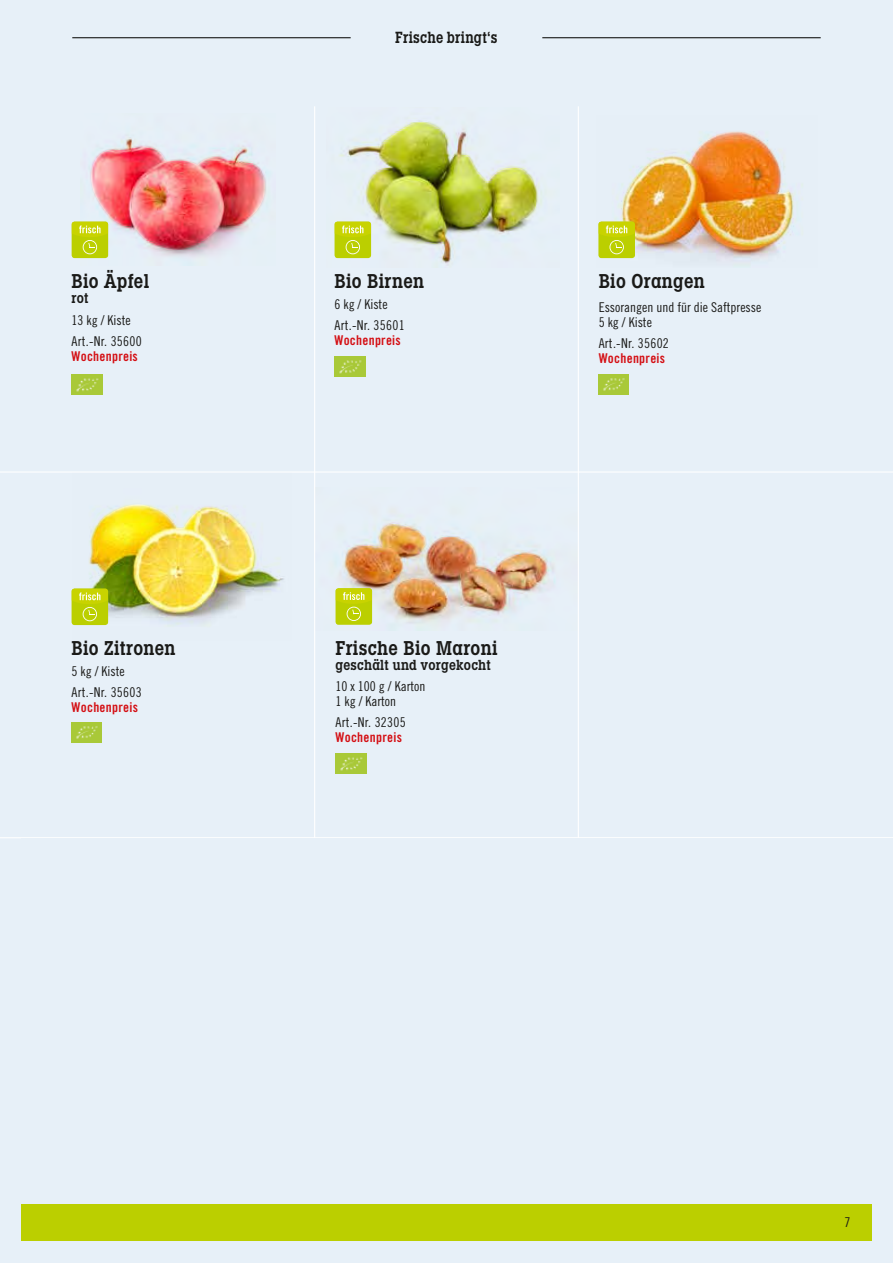
<style>
.page{position:relative;width:893px;height:1263px;background:#e7f0f8}
.page>*{position:absolute;margin:0;border:0;box-sizing:border-box;transform-origin:0 0}
.t1{font:600 condensed 19.5px "Lubalin Graph Std";letter-spacing:.02em;color:#1a1a18}
.t2{font:600 condensed 15.75px "Lubalin Graph Std";letter-spacing:.02em;color:#1a1a18;scale:.95 1}
.t3{font:600 condensed 14.25px "Lubalin Graph Std";letter-spacing:.02em;color:#1a1a18}
.t4{font:13.5px/21px "Trade Gothic LT Std Cn 18";letter-spacing:.02em;color:#1a1a18}
.t5{font:13.5px/15px "Trade Gothic LT Std Cn 18";color:#1a1a18}
.t6{font:13.5px "Trade Gothic LT Std Bd Cn 20";letter-spacing:.02em;color:#d40f14}
</style>
<div class="page">
<hr style="left:0;top:471px;width:893px;height:2px;background:#fff">
<hr style="left:0;top:837px;width:893px;height:1px;background:#fff">
<hr style="left:314px;top:106px;width:1px;height:1157px;background:#fff">
<hr style="left:578px;top:106px;width:1px;height:1157px;background:#fff">
<hr style="left:72px;top:37px;width:279px;height:1px;background:#1a1a18">
<hr style="left:542px;top:37px;width:279px;height:1px;background:#1a1a18">
<div style="left:21px;top:1203px;width:851px;height:39px;background:#bbcf00"></div>
<img style="left:335px;top:509px;width:220px;height:116px">
<img style="left:345px;top:524px;width:105px;height:60px">
<img style="left:335px;top:754px;width:31px;height:20px">
<div style="left:336px;top:588px;width:36px;height:37px;background:#bbcf00;border-radius:3px"></div>
<svg style="left:336px;top:588px;width:36px;height:33px"></svg>
<img style="left:600px;top:131px;width:203px;height:134px">
<img style="left:623px;top:132px;width:113px;height:111px">
<img style="left:334px;top:120px;width:212px;height:145px">
<img style="left:349px;top:123px;width:175px;height:137px">
<img style="left:80px;top:137px;width:190px;height:122px">
<img style="left:91px;top:140px;width:175px;height:109px">
<img style="left:599px;top:375px;width:30px;height:20px">
<img style="left:72px;top:375px;width:30px;height:20px">
<img style="left:334px;top:357px;width:31px;height:20px">
<div style="left:72px;top:222px;width:36px;height:36px;background:#bbcf00;border-radius:3px"></div>
<svg style="left:72px;top:222px;width:36px;height:32px"></svg>
<div style="left:598px;top:222px;width:37px;height:36px;background:#bbcf00;border-radius:3px"></div>
<svg style="left:598px;top:222px;width:37px;height:32px"></svg>
<div style="left:335px;top:222px;width:36px;height:36px;background:#bbcf00;border-radius:3px"></div>
<svg style="left:335px;top:222px;width:36px;height:32px"></svg>
<img style="left:74px;top:504px;width:210px;height:122px">
<img style="left:91px;top:505px;width:44px;height:101px">
<img style="left:72px;top:723px;width:30px;height:20px">
<div style="left:72px;top:588px;width:36px;height:37px;background:#bbcf00;border-radius:3px"></div>
<svg style="left:72px;top:588px;width:36px;height:33px"></svg>
<div style="left:21px;top:838px;width:872px;height:365px;background:#e7f0f8"></div>
<div style="left:21px;top:1242px;width:872px;height:21px;background:#e7f0f8"></div>
<h1 class="t1" style="left:71px;top:269px;width:79px">Bio Äpfel</h1>
<p class="t3" style="left:71px;top:289px;width:18px">rot</p>
<p class="t4" style="left:71px;top:309px;width:72px">13 kg / Kiste<br>Art.-Nr. 35600</p>
<p class="t6" style="left:71px;top:348px;width:68px">Wochenpreis</p>
<h1 class="t1" style="left:72px;top:635px;width:105px">Bio Zitronen</h1>
<p class="t4" style="left:72px;top:660px;width:72px">5 kg / Kiste<br>Art.-Nr. 35603</p>
<p class="t6" style="left:72px;top:698px;width:68px">Wochenpreis</p>
<p class="t2" style="left:395px;top:27px;width:109px">Frische bringt‘s</p>
<h1 class="t1" style="left:334px;top:269px;width:91px">Bio Birnen</h1>
<p class="t4" style="left:334px;top:294px;width:72px">6 kg / Kiste<br>Art.-Nr. 35601</p>
<p class="t6" style="left:334px;top:332px;width:68px">Wochenpreis</p>
<h1 class="t1" style="left:599px;top:269px;width:107px">Bio Orangen</h1>
<p class="t5" style="left:599px;top:300px;width:164px">Essorangen und für die Saftpresse<br>5 kg / Kiste</p>
<p class="t4" style="left:599px;top:333px;width:72px">Art.-Nr. 35602</p>
<p class="t6" style="left:599px;top:350px;width:68px">Wochenpreis</p>
<h1 class="t1" style="left:335px;top:635px;width:163px">Frische Bio Maroni</h1>
<p class="t3" style="left:335px;top:656px;width:157px">geschält und vorgekocht</p>
<p class="t5" style="left:335px;top:679px;width:91px">10 x 100 g / Karton<br>1 kg / Karton</p>
<p class="t4" style="left:335px;top:712px;width:72px">Art.-Nr. 32305</p>
<p class="t6" style="left:335px;top:729px;width:68px">Wochenpreis</p>
<p class="t5" style="left:844px;top:1214px;width:7px">7</p>
</div>
